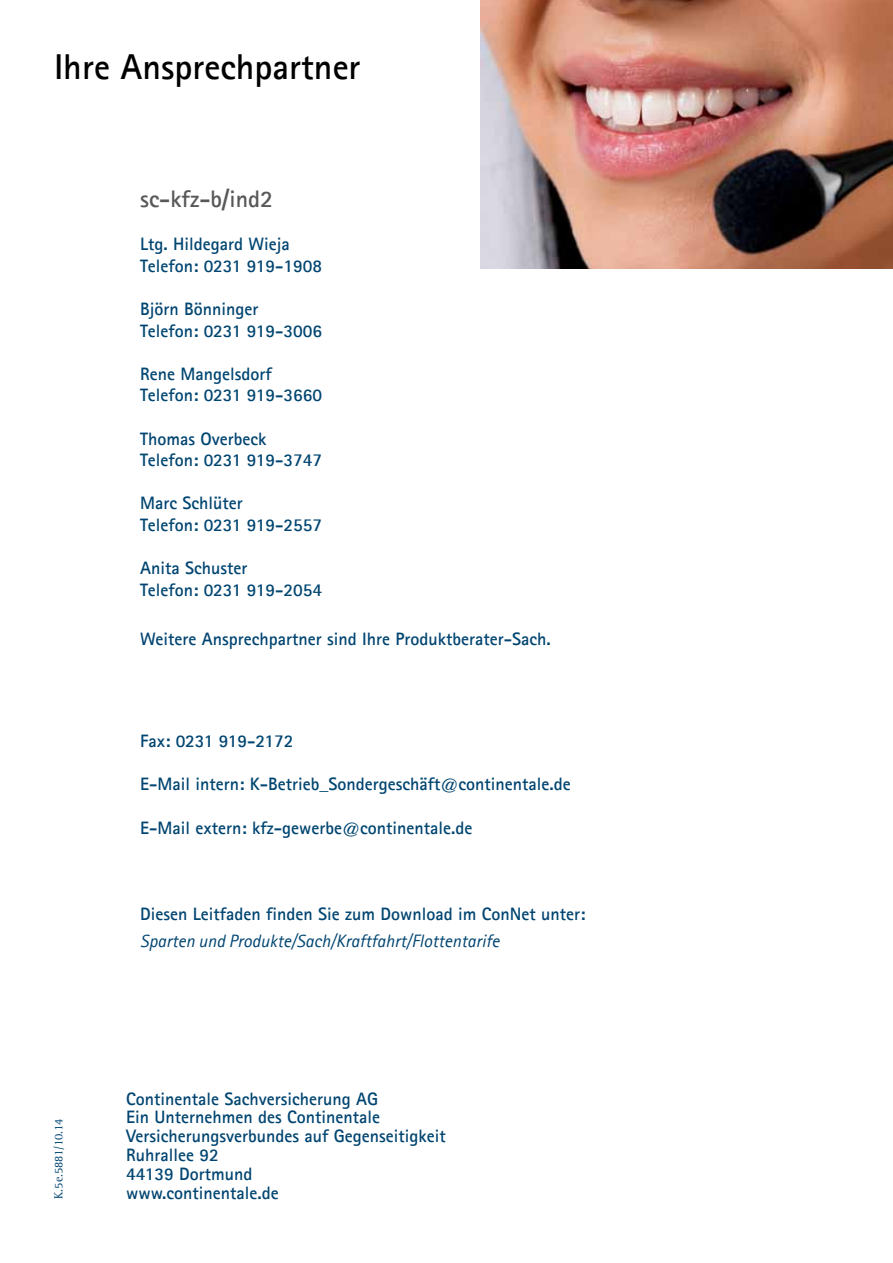
<style>
.page{position:relative;width:893px;height:1263px;background:#fff}
.page>*{position:absolute;margin:0;border:0;box-sizing:border-box;transform-origin:0 0}
.t1{font:700 36px "Agfa Rotis Sans Serif";color:#000}
.t2{font:700 24px "Agfa Rotis Sans Serif";color:#58585a}
.t3{font:700 18px/21.6px "Agfa Rotis Sans Serif";color:#004571}
.t4{font:italic 18px "Agfa Rotis Sans Serif";color:#004571}
.t5{font:12px "Agfa Rotis Serif";color:#004571}
</style>
<div class="page">
<img style="left:480px;top:0;width:413px;height:268px">
<h1 class="t1" style="left:54px;top:44px;width:308px">Ihre Ansprechpartner</h1>
<h2 class="t2" style="left:140px;top:184px;width:134px">sc-kfz-b/ind2</h2>
<p class="t3" style="left:140px;top:233px;width:183px">Ltg. Hildegard Wieja<br>Telefon: 0231 919-1908</p>
<p class="t3" style="left:140px;top:298px;width:183px">Björn Bönninger<br>Telefon: 0231 919-3006</p>
<p class="t3" style="left:140px;top:363px;width:183px">Rene Mangelsdorf<br>Telefon: 0231 919-3660</p>
<p class="t3" style="left:140px;top:427px;width:183px">Thomas Overbeck<br>Telefon: 0231 919-3747</p>
<p class="t3" style="left:140px;top:492px;width:183px">Marc Schlüter<br>Telefon: 0231 919-2557</p>
<p class="t3" style="left:140px;top:557px;width:183px">Anita Schuster<br>Telefon: 0231 919-2054</p>
<p class="t3" style="left:140px;top:627px;width:412px">Weitere Ansprechpartner sind Ihre Produktberater-Sach.</p>
<p class="t3" style="left:140px;top:730px;width:155px">Fax: 0231 919-2172</p>
<p class="t3" style="left:140px;top:773px;width:432px">E-Mail intern: K-Betrieb_Sondergeschäft@continentale.de</p>
<p class="t3" style="left:140px;top:816px;width:334px">E-Mail extern: kfz-gewerbe@continentale.de</p>
<p class="t5" style="left:51px;top:1199px;width:82px;rotate:-90deg">K.5e.5881/10.14</p>
<p class="t3" style="left:140px;top:903px;width:447px">Diesen Leitfaden finden Sie zum Download im ConNet unter:</p>
<p class="t4" style="left:140px;top:930px;width:361px">Sparten und Produkte/Sach/Kraftfahrt/Flottentarife</p>
<p class="t3" style="left:126px;top:1089px;width:321px;line-height:18.9px">Continentale Sachversicherung AG<br>Ein Unternehmen des Continentale<br>Versicherungsverbundes auf Gegenseitigkeit<br>Ruhrallee 92<br>44139 Dortmund</p>
<p class="t3" style="left:126px;top:1182px;width:154px">www.continentale.de</p>
</div>
